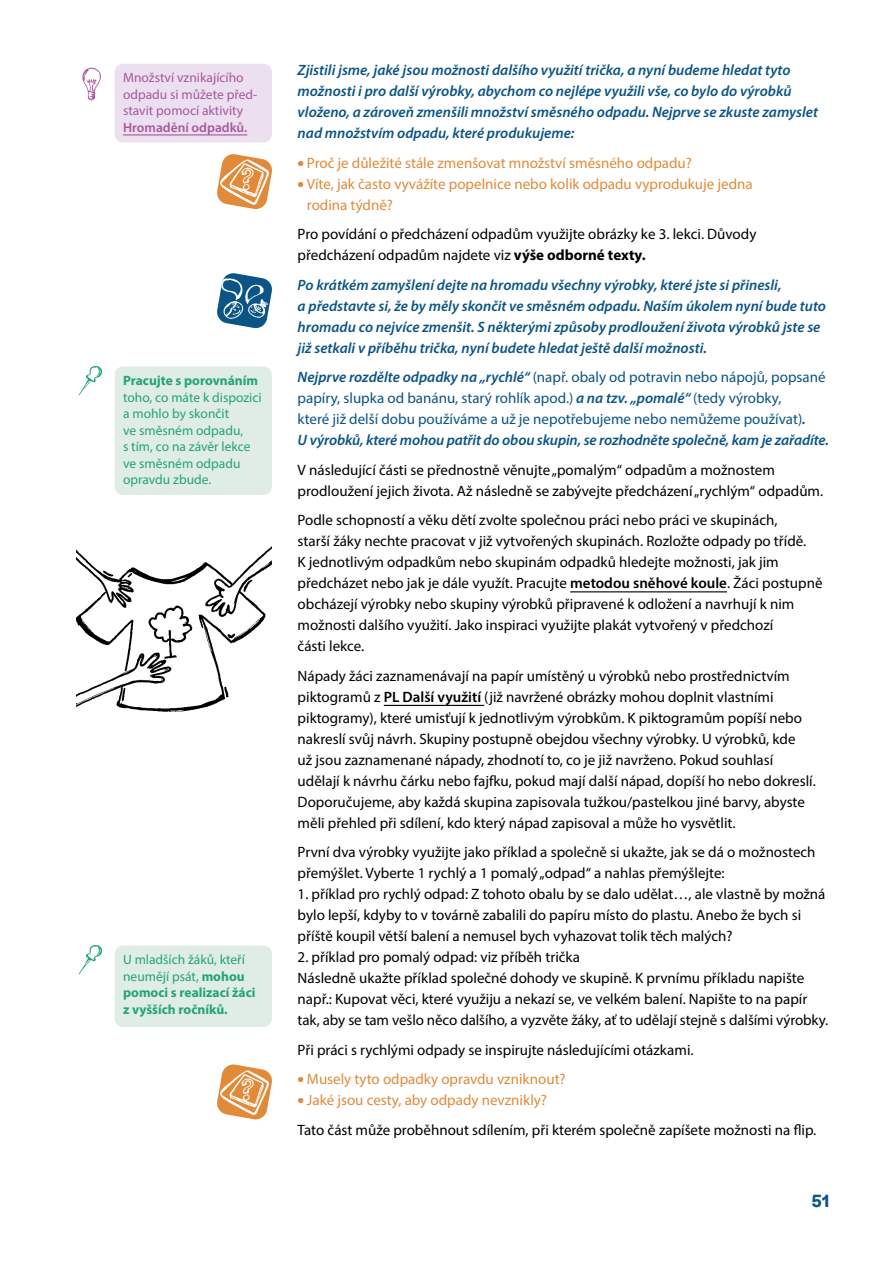
<style>
.page{position:relative;width:893px;height:1263px;background:#fff}
.page>*{position:absolute;margin:0;border:0;box-sizing:border-box;transform-origin:0 0}
.t1{font:700 18px "Stabil Grotesk";color:#0b5485}
.t2{font:15px/21px "Myriad Pro";color:#000}
.t3{font:italic 600 15px/21px "Myriad Pro";color:#0b5485}
.t4{font:15px/21px "Myriad Pro";color:#0b5485}
.t5{font:15px/21px "Myriad Pro";color:#e18a3a}
.t6{font:13.5px/16.5px "Myriad Pro";color:#22a47a}
.t7{font:700 13.5px/16.5px "Myriad Pro";color:#22a47a}
.t8{font:13.5px/16.5px "Myriad Pro";color:#a8589e}
.t9{font:600 13.5px "Myriad Pro";color:#a8589e}
.s1{font-weight:400}
.s2{font-family:"Stabil Grotesk";font-weight:700}
.s3{font-weight:700}
.s4{font-weight:600;font-style:italic}
.s5{font-weight:600}
.s6{font-family:"Stabil Grotesk";font-weight:700;color:#e18a3a}
.s7{color:#e18a3a}
</style>
<div class="page">
<hr style="left:570px;top:591px;width:157px;height:1px;background:#000">
<hr style="left:384px;top:705px;width:100px;height:1px;background:#000">
<img style="left:217px;top:273px;width:55px;height:56px">
<div style="left:115px;top:64px;width:157px;height:78px;background:#ecdfef;border-radius:9px"></div>
<hr style="left:123px;top:134px;width:124px;height:1px;background:#a8589e">
<img style="left:82px;top:67px;width:19px;height:34px">
<div style="left:115px;top:945px;width:157px;height:82px;background:#e0ede5;border-radius:9px"></div>
<img style="left:78px;top:945px;width:24px;height:30px">
<svg style="left:226px;top:1064px;width:22px;height:3px"></svg>
<img style="left:217px;top:1067px;width:55px;height:53px">
<svg style="left:226px;top:154px;width:24px;height:3px"></svg>
<img style="left:217px;top:157px;width:55px;height:52px">
<img style="left:77px;top:546px;width:195px;height:166px">
<div style="left:115px;top:366px;width:157px;height:129px;background:#e0ede5;border-radius:9px"></div>
<img style="left:78px;top:366px;width:24px;height:30px">
<p class="t8" style="left:123px;top:69px;width:136px">Množství vznikajícího odpadu si můžete před&shy;stavit pomocí aktivity</p>
<p class="t9" style="left:123px;top:119px;width:126px">Hromadění odpadků.</p>
<p class="t7" style="left:123px;top:372px;width:137px">Pracujte s porovnáním</p>
<p class="t6" style="left:123px;top:388px;width:140px">toho, co máte k dispozici a mohlo by skončit<br>ve směsném odpadu,<br>s tím, co na závěr lekce ve směsném odpadu opravdu zbude.</p>
<p class="t7" style="left:123px;top:951px;width:134px"><span class="s1">U mladších žáků, kteří neumějí psát,</span> mohou pomoci s realizací žáci z vyšších ročníků.</p>
<p class="t3" style="left:298px;top:59px;width:522px">Zjistili jsme, jaké jsou možnosti dalšího využití trička, a nyní budeme hledat tyto možnosti i pro další výrobky, abychom co nejlépe využili vše, co bylo do výrobků vloženo, a zároveň zmenšili množství směsného odpadu. Nejprve se zkuste zamyslet nad množstvím odpadu, které produkujeme:</p>
<p class="t5" style="left:298px;top:152px;width:396px"><span class="s2">•</span> Proč je důležité stále zmenšovat množství směsného odpadu?</p>
<p class="t5" style="left:307px;top:173px;width:447px;text-indent:-9px"><span class="s2">•</span> Víte, jak často vyvážíte popelnice nebo kolik odpadu vyprodukuje jedna rodina týdně?</p>
<p class="t2" style="left:298px;top:223px;width:460px">Pro povídání o předcházení odpadům využijte obrázky ke 3. lekci. Důvody předcházení odpadům najdete viz <span class="s3">výše odborné texty.</span></p>
<p class="t3" style="left:298px;top:274px;width:530px">Po krátkém zamyšlení dejte na hromadu všechny výrobky, které jste si přinesli,<br>a představte si, že by měly skončit ve směsném odpadu. Naším úkolem nyní bude tuto hromadu co nejvíce zmenšit. S některými způsoby prodloužení života výrobků jste se již setkali v příběhu trička, nyní budete hledat ještě další možnosti.</p>
<p class="t4" style="left:298px;top:366px;width:533px"><span class="s4">Nejprve rozdělte odpadky na „rychlé“</span> (např. obaly od potravin nebo nápojů, popsané papíry, slupka od banánu, starý rohlík apod.) <span class="s4">a na tzv. „pomalé“</span> (tedy výrobky,<br>které již delší dobu používáme a už je nepotřebujeme nebo nemůžeme používat)<span class="s4">.<br>U výrobků, které mohou patřit do obou skupin, se rozhodněte společně, kam je zařadíte.</span></p>
<p class="t2" style="left:298px;top:459px;width:527px">V následující části se přednostně věnujte „pomalým“ odpadům a možnostem prodloužení jejich života. Až následně se zabývejte předcházení „rychlým“ odpadům.</p>
<p class="t2" style="left:298px;top:509px;width:526px">Podle schopností a věku dětí zvolte společnou práci nebo práci ve skupinách,<br>starší žáky nechte pracovat v již vytvořených skupinách. Rozložte odpady po třídě.<br>K jednotlivým odpadkům nebo skupinám odpadků hledejte možnosti, jak jim předcházet nebo jak je dále využít. Pracujte <span class="s5">metodou sněhové koule</span>. Žáci postupně obcházejí výrobky nebo skupiny výrobků připravené k odložení a navrhují k nim možnosti dalšího využití. Jako inspiraci využijte plakát vytvořený v předchozí<br>části lekce.</p>
<p class="t2" style="left:298px;top:665px;width:520px">Nápady žáci zaznamenávají na papír umístěný u výrobků nebo prostřednictvím piktogramů z <span class="s5">PL Další využití</span> (již navržené obrázky mohou doplnit vlastními piktogramy), které umisťují k jednotlivým výrobkům. K piktogramům popíší nebo nakreslí svůj návrh. Skupiny postupně obejdou všechny výrobky. U výrobků, kde<br>už jsou zaznamenané nápady, zhodnotí to, co je již navrženo. Pokud souhlasí udělají k návrhu čárku nebo fajfku, pokud mají další nápad, dopíší ho nebo dokreslí.<br>Doporučujeme, aby každá skupina zapisovala tužkou/pastelkou jiné barvy, abyste měli přehled při sdílení, kdo který nápad zapisoval a může ho vysvětlit.</p>
<p class="t2" style="left:298px;top:841px;width:519px">První dva výrobky využijte jako příklad a společně si ukažte, jak se dá o možnostech přemýšlet. Vyberte 1 rychlý a 1 pomalý „odpad“ a nahlas přemýšlejte:</p>
<p class="t2" style="left:298px;top:883px;width:529px">1. příklad pro rychlý odpad: Z tohoto obalu by se dalo udělat…, ale vlastně by možná bylo lepší, kdyby to v továrně zabalili do papíru místo do plastu. Anebo že bych si příště koupil větší balení a nemusel bych vyhazovat tolik těch malých?</p>
<p class="t2" style="left:298px;top:946px;width:532px">2. příklad pro pomalý odpad: viz příběh trička<br>Následně ukažte příklad společné dohody ve skupině. K prvnímu příkladu napište např.: Kupovat věci, které využiju a nekazí se, ve velkém balení. Napište to na papír tak, aby se tam vešlo něco dalšího, a vyzvěte žáky, ať to udělají stejně s dalšími výrobky.</p>
<p class="t2" style="left:298px;top:1039px;width:397px">Při práci s rychlými odpady se inspirujte následujícími otázkami.</p>
<p class="t5" style="left:298px;top:1068px;width:270px"><span class="s2">•</span> Musely tyto odpadky opravdu vzniknout?</p>
<p class="t2" style="left:298px;top:1085px;width:520px;line-height:29.5px"><span class="s6">•</span> <span class="s7">Jaké jsou cesty, aby odpady nevznikly?<br></span>Tato část může proběhnout sdílením, při kterém společně zapíšete možnosti na flip.</p>
<p class="t1" style="left:812px;top:1187px;width:19px">51</p>
</div>
